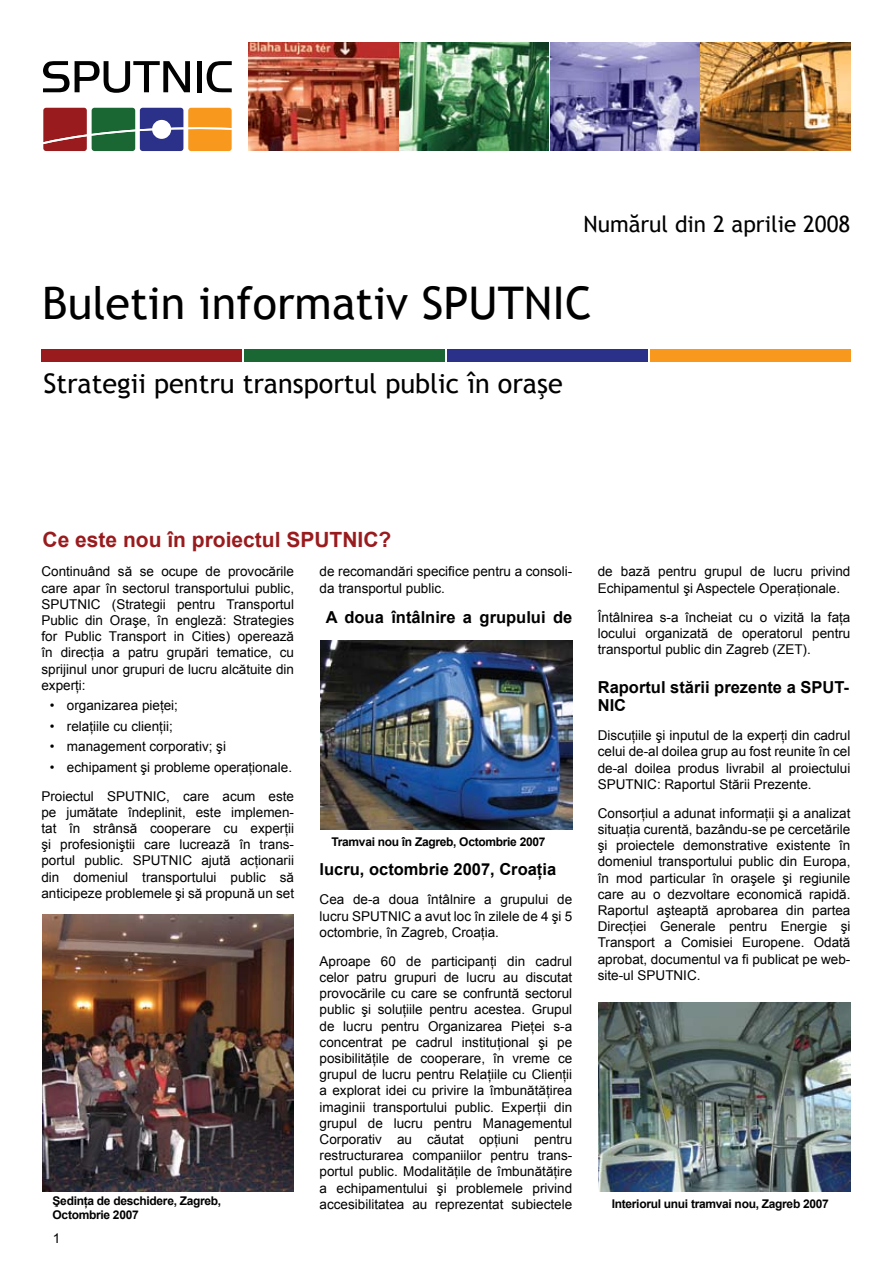
<style>
.page{position:relative;width:893px;height:1263px;background:#fff}
.page>*{position:absolute;margin:0;border:0;box-sizing:border-box;transform-origin:0 0}
.t1{font:45px "Trebuchet MS";color:#000}
.t2{font:27px "Trebuchet MS";color:#000}
.t3{font:22.5px "Trebuchet MS";color:#000}
.t4{font:700 21px "Arial";color:#991b1e}
.t5{font:700 16.5px/18px "Arial";color:#000}
.t6{font:13.5px/16.2px "Arial";color:#000;text-align:justify}
.t7{font:700 12px/14.4px "Arial";letter-spacing:-.025em;color:#000}
</style>
<div class="page">
<svg style="left:43px;top:61px;width:147px;height:32px"></svg>
<div style="left:197px;top:61px;width:5px;height:31px;background:#010201"></div>
<svg style="left:207px;top:61px;width:25px;height:31px"></svg>
<svg style="left:43px;top:108px;width:189px;height:43px;background:#8d6e5a"></svg>
<img style="left:249px;top:43px;width:149px;height:108px">
<img style="left:400px;top:43px;width:299px;height:108px">
<img style="left:701px;top:43px;width:149px;height:108px">
<div style="left:41px;top:349px;width:201px;height:13px;background:#991b1e"></div>
<div style="left:244px;top:349px;width:200px;height:13px;background:#1a6734"></div>
<div style="left:447px;top:349px;width:200px;height:13px;background:#2b3088"></div>
<div style="left:650px;top:349px;width:200px;height:13px;background:#f8991d"></div>
<img style="left:320px;top:640px;width:252px;height:189px">
<img style="left:43px;top:914px;width:251px;height:277px">
<img style="left:598px;top:1002px;width:253px;height:190px">
<h3 class="t3" style="left:583px;top:211px;width:268px">Numărul din 2 aprilie 2008</h3>
<h1 class="t1" style="left:42px;top:277px;width:551px">Buletin informativ SPUTNIC</h1>
<h2 class="t2" style="left:43px;top:368px;width:521px">Strategii pentru transportul public în oraşe</h2>
<h3 class="t4" style="left:43px;top:526px;width:350px">Ce este nou în proiectul SPUTNIC?</h3>
<p class="t6" style="left:41px;top:564px;width:254px">Continuând să se ocupe de provocările care apar în sectorul transportului public, SPUTNIC (Strategii pentru Transportul Public din Oraşe, în engleză: Strategies for Public Transport in Cities) operează în direcţia a patru grupări tematice, cu sprijinul unor grupuri de lucru alcătuite din experţi:</p>
<p class="t6" style="left:67px;top:695px;width:227px;line-height:20.4px;text-align:left">organizarea pieţei;<br>relaţiile cu clienţii;<br>management corporativ; şi echipament şi probleme operaţionale.</p>
<p class="t6" style="left:41px;top:788px;width:254px">Proiectul SPUTNIC, care acum este pe jumătate îndeplinit, este implemen&shy;tat în strânsă cooperare cu experţii şi profesioniştii care lucrează în trans&shy;portul public. SPUTNIC ajută acţionarii din domeniul transportului public să anticipeze problemele şi să propună un set</p>
<p class="t6" style="left:320px;top:564px;width:254px">de recomandări specifice pentru a consoli&shy;da transportul public.</p>
<p class="t5" style="left:326px;top:609px;width:248px">A doua întâlnire a grupului de</p>
<p class="t6" style="left:598px;top:564px;width:254px">de bază pentru grupul de lucru privind<br>Echipamentul şi Aspectele Operaţionale.</p>
<p class="t6" style="left:598px;top:609px;width:254px">Întâlnirea s-a încheiat cu o vizită la faţa locului organizată de operatorul pentru transportul public din Zagreb (ZET).</p>
<p class="t5" style="left:598px;top:679px;width:253px">Raportul stării prezente a SPUT-<br>NIC</p>
<p class="t6" style="left:598px;top:727px;width:254px">Discuţiile şi inputul de la experţi din cadrul celui de-al doilea grup au fost reunite în cel de-al doilea produs livrabil al proiectului SPUTNIC: Raportul Stării Prezente.</p>
<p class="t6" style="left:598px;top:805px;width:254px">Consorţiul a adunat informaţii şi a analizat situaţia curentă, bazându-se pe cercetările şi proiectele demonstrative existente în domeniul transportului public din Europa, în mod particular în oraşele şi regiunile care au o dezvoltare economică rapidă.<br>Raportul aşteaptă aprobarea din partea Direcţiei Generale pentru Energie şi Transport a Comisiei Europene. Odată aprobat, documentul va fi publicat pe web&shy;site-ul SPUTNIC.</p>
<p class="t6" style="left:50px;top:695px;width:6px;line-height:20.4px">• • • •</p>
<p class="t7" style="left:331px;top:835px;width:215px">Tramvai nou în Zagreb, Octombrie 2007</p>
<p class="t5" style="left:320px;top:861px;width:238px">lucru, octombrie 2007, Croaţia</p>
<p class="t6" style="left:320px;top:892px;width:254px">Cea de-a doua întâlnire a grupului de lucru SPUTNIC a avut loc în zilele de 4 şi 5 octombrie, în Zagreb, Croaţia.</p>
<p class="t6" style="left:320px;top:953px;width:254px">Aproape 60 de participanţi din cadrul celor patru grupuri de lucru au discutat provocările cu care se confruntă sectorul public şi soluţiile pentru acestea. Grupul de lucru pentru Organizarea Pieţei s-a concentrat pe cadrul instituţional şi pe posibilităţile de cooperare, în vreme ce grupul de lucru pentru Relaţiile cu Clienţii a explorat idei cu privire la îmbunătăţirea imaginii transportului public. Experţii din grupul de lucru pentru Managementul Corporativ au căutat opţiuni pentru restructurarea companiilor pentru trans&shy;portul public. Modalităţile de îmbunătăţire a echipamentului şi problemele privind accesibilitatea au reprezentat subiectele</p>
<p class="t7" style="left:53px;top:1194px;width:170px">Şedinţa de deschidere, Zagreb,<br>Octombrie 2007</p>
<p class="t7" style="left:612px;top:1197px;width:219px">Interiorul unui tramvai nou, Zagreb 2007</p>
<p class="t6" style="left:53px;top:1231px;width:9px">1</p>
</div>
